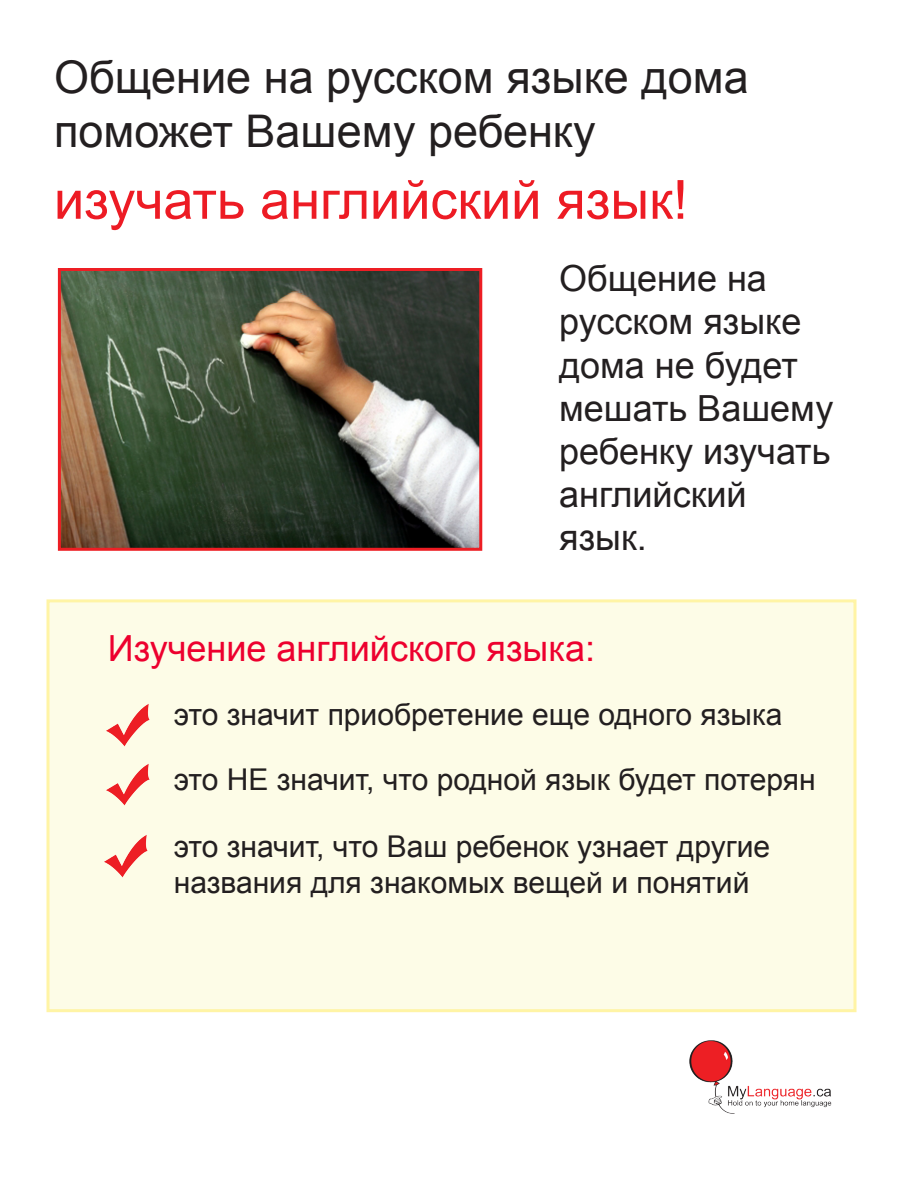
<style>
.page{position:relative;width:918px;height:1188px;background:#fff}
.page>*{position:absolute;margin:0;border:0;box-sizing:border-box;transform-origin:0 0}
.t1{font:54px "Arial";color:#ed1b24}
.t2{font:45px "Arial";color:#231f20}
.t3{font:36px/43.2px "Arial";color:#231f20}
.t4{font:36px "Arial";color:#ed002e}
.t5{font:30px/36px "Arial";color:#231f20}
</style>
<div class="page">
<div style="left:46px;top:599px;width:810px;height:413px;background:#fdfce7;border:3px solid #fff4a5"></div>
<img style="left:62px;top:272px;width:416px;height:275px">
<div style="left:58px;top:268px;width:424px;height:283px;border:3px solid #ed1e24"></div>
<img style="left:107px;top:764px;width:43px;height:42px">
<img style="left:107px;top:704px;width:43px;height:43px">
<img style="left:105px;top:835px;width:42px;height:42px">
<img style="left:689px;top:1040px;width:143px;height:74px">
<p class="t2" style="left:54px;top:47px;width:696px">Общение на русском языке дома</p>
<p class="t2" style="left:54px;top:101px;width:543px">поможет Вашему ребенку</p>
<p class="t1" style="left:54px;top:164px;width:635px">изучать английский язык!</p>
<p class="t3" style="left:559px;top:257px;width:276px">Общение на русском языке дома не будет мешать Вашему ребенку изучать английский язык.</p>
<p class="t4" style="left:108px;top:625px;width:489px">Изучение английского языка:</p>
<p class="t5" style="left:174px;top:697px;width:610px">это значит приобретение ещe одного языка</p>
<p class="t5" style="left:174px;top:762px;width:643px">это НЕ значит, что родной язык будет потерян</p>
<p class="t5" style="left:174px;top:829px;width:598px">это значит, что Ваш ребенок узнает другие названия для знакомых вещей и понятий</p>
</div>
